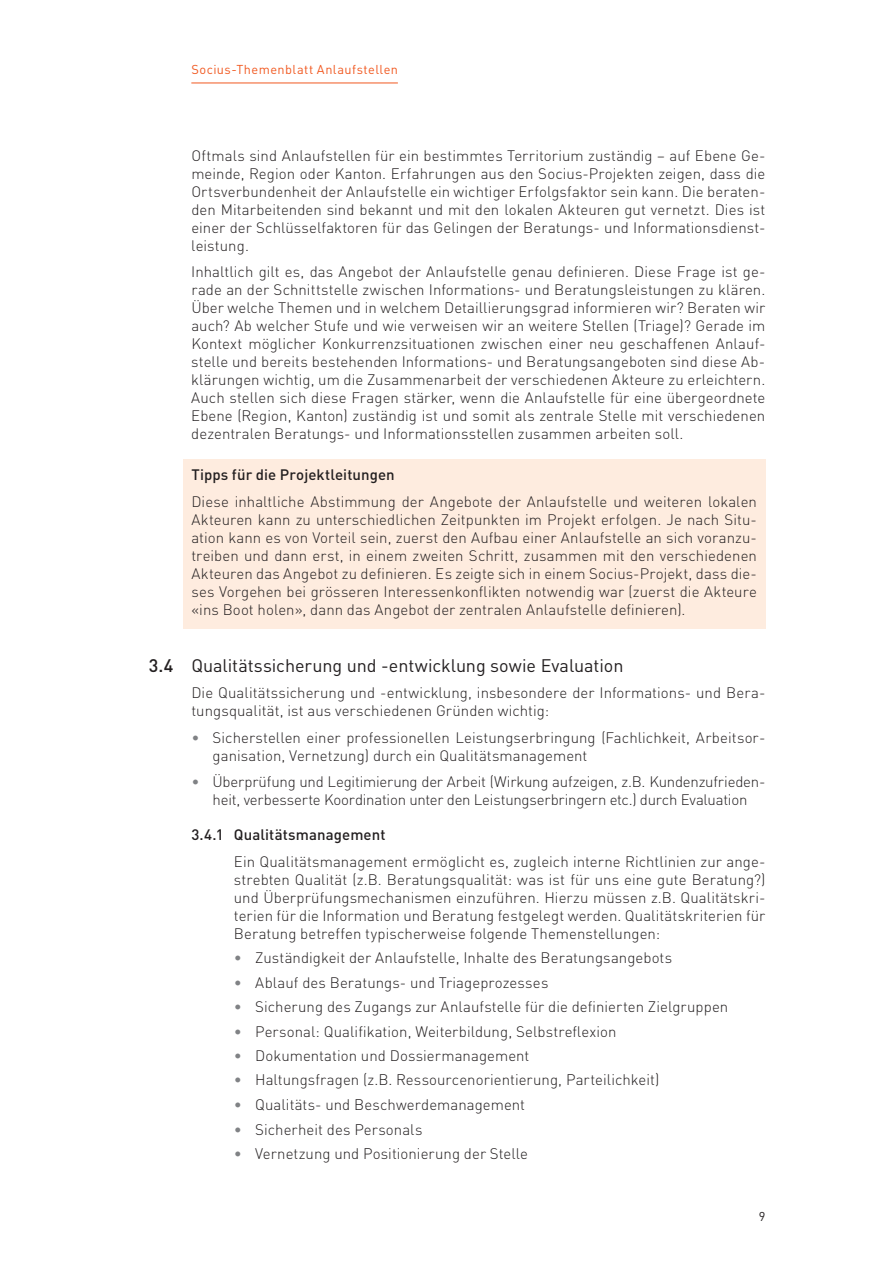
<style>
.page{position:relative;width:893px;height:1263px;background:#fff}
.page>*{position:absolute;margin:0;border:0;box-sizing:border-box;transform-origin:0 0}
.t1{font:18px "DIN";letter-spacing:-.005em;color:#231f20}
.t2{font:300 15.15px "DIN";letter-spacing:.005em;color:#231f20}
.t3{font:300 15px/18px "DIN";letter-spacing:.005em;color:#231f20;text-align:justify}
.t4{font:300 15px/18px "DIN";letter-spacing:-.015em;color:#231f20;text-align:center}
.t5{font:500 15px "DIN";letter-spacing:.005em;color:#231f20}
.t6{font:12.75px "DIN";letter-spacing:.035em;color:#f15921}
.t7{font:12.75px "DIN";color:#231f20}
.s1{font-weight:500}
.s2{color:#808285}
</style>
<div class="page">
<hr style="left:191px;top:83px;width:207px;height:1px;background:#f15921">
<div style="left:183px;top:459px;width:582px;height:170px;background:#feecdf"></div>
<p class="t6" style="left:191px;top:62px;width:208px">Socius-Themenblatt Anlaufstellen</p>
<p class="t3" style="left:191px;top:146px;width:576px">Oftmals sind Anlaufstellen für ein bestimmtes Territorium zuständig – auf Ebene Ge&shy;meinde, Region oder Kanton. Erfahrungen aus den Socius-Projekten zeigen, dass die Ortsverbundenheit der Anlaufstelle ein wichtiger Erfolgsfaktor sein kann. Die beraten&shy;den Mitarbeitenden sind bekannt und mit den lokalen Akteuren gut vernetzt. Dies ist einer der Schlüsselfaktoren für das Gelingen der Beratungs- und Informationsdienst&shy;leistung.</p>
<p class="t3" style="left:191px;top:263px;width:576px">Inhaltlich gilt es, das Angebot der Anlaufstelle genau definieren. Diese Frage ist ge&shy;rade an der Schnittstelle zwischen Informations- und Beratungsleistungen zu klären.<br>Über welche Themen und in welchem Detaillierungsgrad informieren wir? Beraten wir auch? Ab welcher Stufe und wie verweisen wir an weitere Stellen (Triage)? Gerade im Kontext möglicher Konkurrenzsituationen zwischen einer neu geschaffenen Anlauf&shy;stelle und bereits bestehenden Informations- und Beratungsangeboten sind diese Ab&shy;klärungen wichtig, um die Zusammenarbeit der verschiedenen Akteure zu erleichtern.<br>Auch stellen sich diese Fragen stärker, wenn die Anlaufstelle für eine übergeordnete Ebene (Region, Kanton) zuständig ist und somit als zentrale Stelle mit verschiedenen dezentralen Beratungs- und Informationsstellen zusammen arbeiten soll.</p>
<p class="t5" style="left:191px;top:465px;width:205px">Tipps für die Projektleitungen</p>
<p class="t3" style="left:191px;top:492px;width:567px">Diese inhaltliche Abstimmung der Angebote der Anlaufstelle und weiteren lokalen Akteuren kann zu unterschiedlichen Zeitpunkten im Projekt erfolgen. Je nach Situ&shy;ation kann es von Vorteil sein, zuerst den Aufbau einer Anlaufstelle an sich voranzu&shy;treiben und dann erst, in einem zweiten Schritt, zusammen mit den verschiedenen Akteuren das Angebot zu definieren. Es zeigte sich in einem Socius-Projekt, dass die&shy;ses Vorgehen bei grösseren Interessenkonflikten notwendig war (zuerst die Akteure «ins Boot holen», dann das Angebot der zentralen Anlaufstelle definieren).</p>
<p class="t1" style="left:149px;top:654px;width:476px"><span class="s1">3.4</span> Qualitätssicherung und -entwicklung sowie Evaluation</p>
<p class="t3" style="left:191px;top:684px;width:576px">Die Qualitätssicherung und -entwicklung, insbesondere der Informations- und Bera&shy;tungsqualität, ist aus verschiedenen Gründen wichtig:</p>
<p class="t3" style="left:213px;top:728px;width:554px;text-indent:-21px"><span class="s2">•</span> Sicherstellen einer professionellen Leistungserbringung (Fachlichkeit, Arbeitsor&shy;ganisation, Vernetzung) durch ein Qualitätsmanagement</p>
<p class="t4" style="left:191px;top:773px;width:576px"><span class="s2">•</span> Überprüfung und Legitimierung der Arbeit (Wirkung aufzeigen, z.B. Kundenzufrieden&shy;heit, verbesserte Koordination unter den Leistungserbringern etc.) durch Evaluation</p>
<p class="t5" style="left:191px;top:825px;width:196px">3.4.1 Qualitätsmanagement</p>
<p class="t3" style="left:234px;top:852px;width:533px">Ein Qualitätsmanagement ermöglicht es, zugleich interne Richtlinien zur ange&shy;strebten Qualität (z.B. Beratungsqualität: was ist für uns eine gute Beratung?) und Überprüfungsmechanismen einzuführen. Hierzu müssen z.B. Qualitätskri&shy;terien für die Information und Beratung festgelegt werden. Qualitätskriterien für Beratung betreffen typischerweise folgende Themenstellungen:</p>
<p class="t3" style="left:234px;top:949px;width:440px"><span class="s2">•</span> Zuständigkeit der Anlaufstelle, Inhalte des Beratungsangebots</p>
<p class="t3" style="left:234px;top:973px;width:316px"><span class="s2">•</span> Ablauf des Beratungs- und Triageprozesses</p>
<p class="t3" style="left:234px;top:997px;width:496px"><span class="s2">•</span> Sicherung des Zugangs zur Anlaufstelle für die definierten Zielgruppen</p>
<p class="t3" style="left:234px;top:1022px;width:384px"><span class="s2">•</span> Personal: Qualifikation, Weiterbildung, Selbstreflexion</p>
<p class="t3" style="left:234px;top:1046px;width:297px"><span class="s2">•</span> Dokumentation und Dossiermanagement</p>
<p class="t2" style="left:234px;top:1071px;width:427px"><span class="s2">•</span> Haltungsfragen (z.B. Ressourcenorientierung, Parteilichkeit)</p>
<p class="t2" style="left:234px;top:1095px;width:293px"><span class="s2">•</span> Qualitäts- und Beschwerdemanagement</p>
<p class="t2" style="left:234px;top:1120px;width:190px"><span class="s2">•</span> Sicherheit des Personals</p>
<p class="t2" style="left:234px;top:1144px;width:296px"><span class="s2">•</span> Vernetzung und Positionierung der Stelle</p>
<p class="t7" style="left:759px;top:1208px;width:8px">9</p>
</div>
